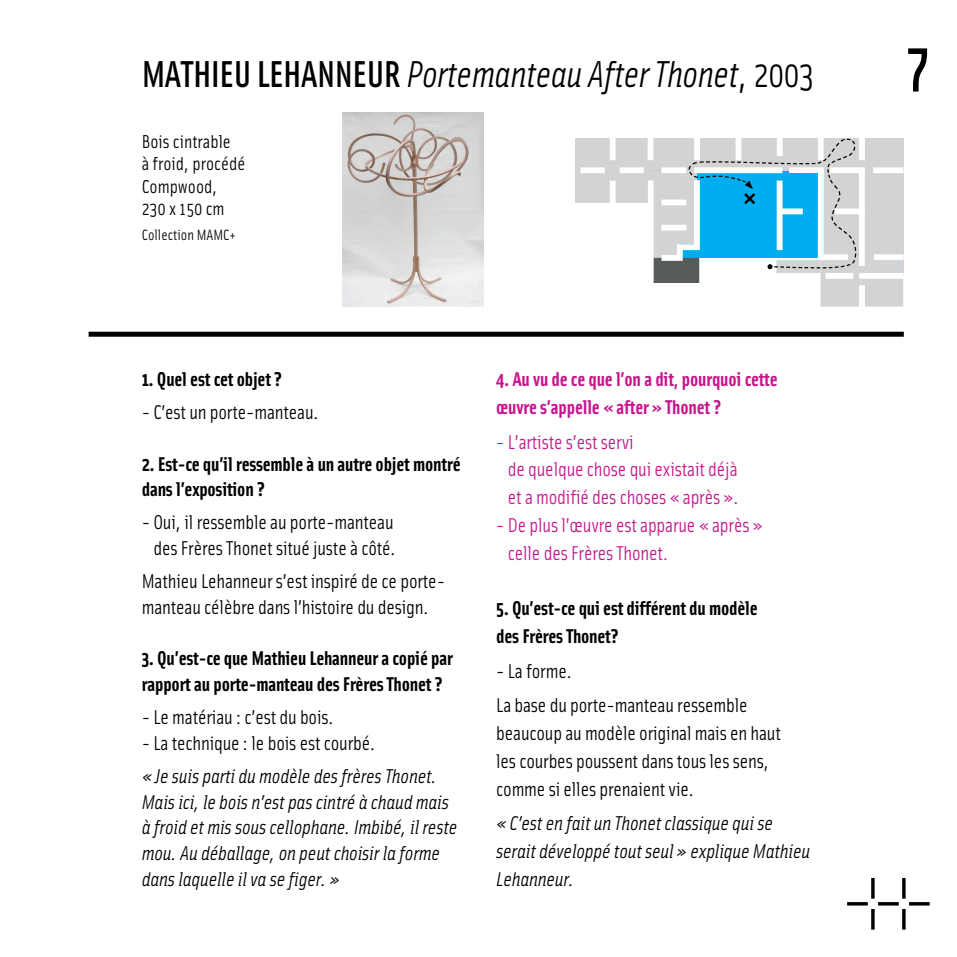
<style>
.page{position:relative;width:957px;height:957px;background:#fff}
.page>*{position:absolute;margin:0;border:0;box-sizing:border-box;transform-origin:0 0}
.t1{font:500 62.5px "Solex";color:#000}
.t2{font:italic 37.5px "Solex";letter-spacing:-.015em;color:#000}
.t3{font:20px/25.8px "Solex";letter-spacing:-.01em;color:#000}
.t4{font:italic 20px/25.8px "Solex";letter-spacing:-.01em;color:#000}
.t5{font:700 20px/25.8px "Solex";letter-spacing:-.01em;color:#000}
.t6{font:20px/27.8px "Solex";letter-spacing:-.01em;color:#c6168d}
.t7{font:700 20px/27.8px "Solex";letter-spacing:-.01em;color:#c6168d}
.t8{font:18.75px/22.5px "Solex";color:#000}
.t9{font:15px "Solex";color:#000}
.s1{font-weight:500;font-style:normal}
.s2{font-style:normal}
</style>
<div class="page">
<hr style="left:871px;top:909px;width:3px;height:20px;background:#000">
<hr style="left:878px;top:902px;width:20px;height:3px;background:#000">
<hr style="left:902px;top:878px;width:3px;height:20px;background:#000">
<hr style="left:902px;top:909px;width:3px;height:20px;background:#000">
<hr style="left:909px;top:902px;width:20px;height:3px;background:#000">
<hr style="left:871px;top:878px;width:3px;height:20px;background:#000">
<hr style="left:847px;top:902px;width:20px;height:3px;background:#000">
<img style="left:343px;top:112px;width:141px;height:195px">
<div style="left:89px;top:332px;width:815px;height:5px;background:#000"></div>
<div style="left:575px;top:138px;width:38px;height:64px;background:#d1d3d4"></div>
<div style="left:613px;top:138px;width:37px;height:64px;background:#d1d3d4"></div>
<div style="left:650px;top:138px;width:47px;height:32px;background:#d1d3d4"></div>
<div style="left:610px;top:138px;width:5px;height:22px;background:#fff"></div>
<div style="left:580px;top:167px;width:25px;height:6px;background:#fff"></div>
<div style="left:619px;top:167px;width:25px;height:6px;background:#fff"></div>
<div style="left:647px;top:138px;width:6px;height:22px;background:#fff"></div>
<div style="left:648px;top:180px;width:5px;height:104px;background:#fff"></div>
<div style="left:610px;top:181px;width:5px;height:22px;background:#fff"></div>
<svg style="left:653px;top:138px;width:250px;height:169px"></svg>
<h2 class="t2" style="left:142px;top:50px;width:674px"><span class="s1">MATHIEU LEHANNEUR</span> Portemanteau After Thonet<span class="s2">, 2003</span></h2>
<p class="t8" style="left:142px;top:129px;width:105px">Bois cintrable<br>à froid, procédé<br>Compwood,<br>230 x 150 cm</p>
<p class="t9" style="left:142px;top:225px;width:95px">Collection MAMC+</p>
<p class="t5" style="left:142px;top:365px;width:142px">1. Quel est cet objet ?</p>
<p class="t3" style="left:142px;top:398px;width:179px">- C’est un porte-manteau.</p>
<p class="t5" style="left:142px;top:450px;width:320px">2. Est-ce qu’il ressemble à un autre objet montré dans l’exposition ?</p>
<p class="t3" style="left:142px;top:509px;width:256px;text-align:center">- Oui, il ressemble au porte-manteau des Frères Thonet situé juste à côté.</p>
<p class="t3" style="left:142px;top:567px;width:305px">Mathieu Lehanneur s’est inspiré de ce porte&shy;manteau célèbre dans l’histoire du design.</p>
<p class="t5" style="left:142px;top:644px;width:313px">3. Qu’est-ce que Mathieu Lehanneur a copié par rapport au porte-manteau des Frères Thonet ?</p>
<p class="t3" style="left:142px;top:703px;width:194px">- Le matériau : c’est du bois.</p>
<p class="t3" style="left:142px;top:729px;width:235px">- La technique : le bois est courbé.</p>
<p class="t4" style="left:142px;top:762px;width:317px">« Je suis parti du modèle des frères Thonet.<br>Mais ici, le bois n’est pas cintré à chaud mais à froid et mis sous cellophane. Imbibé, il reste mou. Au déballage, on peut choisir la forme dans laquelle il va se figer. »</p>
<p class="t7" style="left:496px;top:364px;width:283px">4. Au vu de ce que l’on a dit, pourquoi cette œuvre s’appelle « after » Thonet ?</p>
<p class="t6" style="left:508px;top:427px;width:233px;text-indent:-12px">- L’artiste s’est servi<br>de quelque chose qui existait déjà et a modifié des choses « après ».</p>
<p class="t6" style="left:508px;top:510px;width:257px;text-indent:-12px">- De plus l’œuvre est apparue « après » celle des Frères Thonet.</p>
<p class="t5" style="left:496px;top:593px;width:263px;line-height:27.8px">5. Qu’est-ce qui est différent du modèle des Frères Thonet?</p>
<p class="t3" style="left:496px;top:652px;width:253px;line-height:34.9px">- La forme.<br>La base du porte-manteau ressemble</p>
<p class="t3" style="left:496px;top:718px;width:286px;line-height:27.8px">beaucoup au modèle original mais en haut les courbes poussent dans tous les sens, comme si elles prenaient vie.</p>
<p class="t4" style="left:496px;top:809px;width:315px;line-height:27.8px">« C’est en fait un Thonet classique qui se serait développé tout seul » explique Mathieu<br>Lehanneur.</p>
<h1 class="t1" style="left:907px;top:24px;width:24px">7</h1>
</div>
